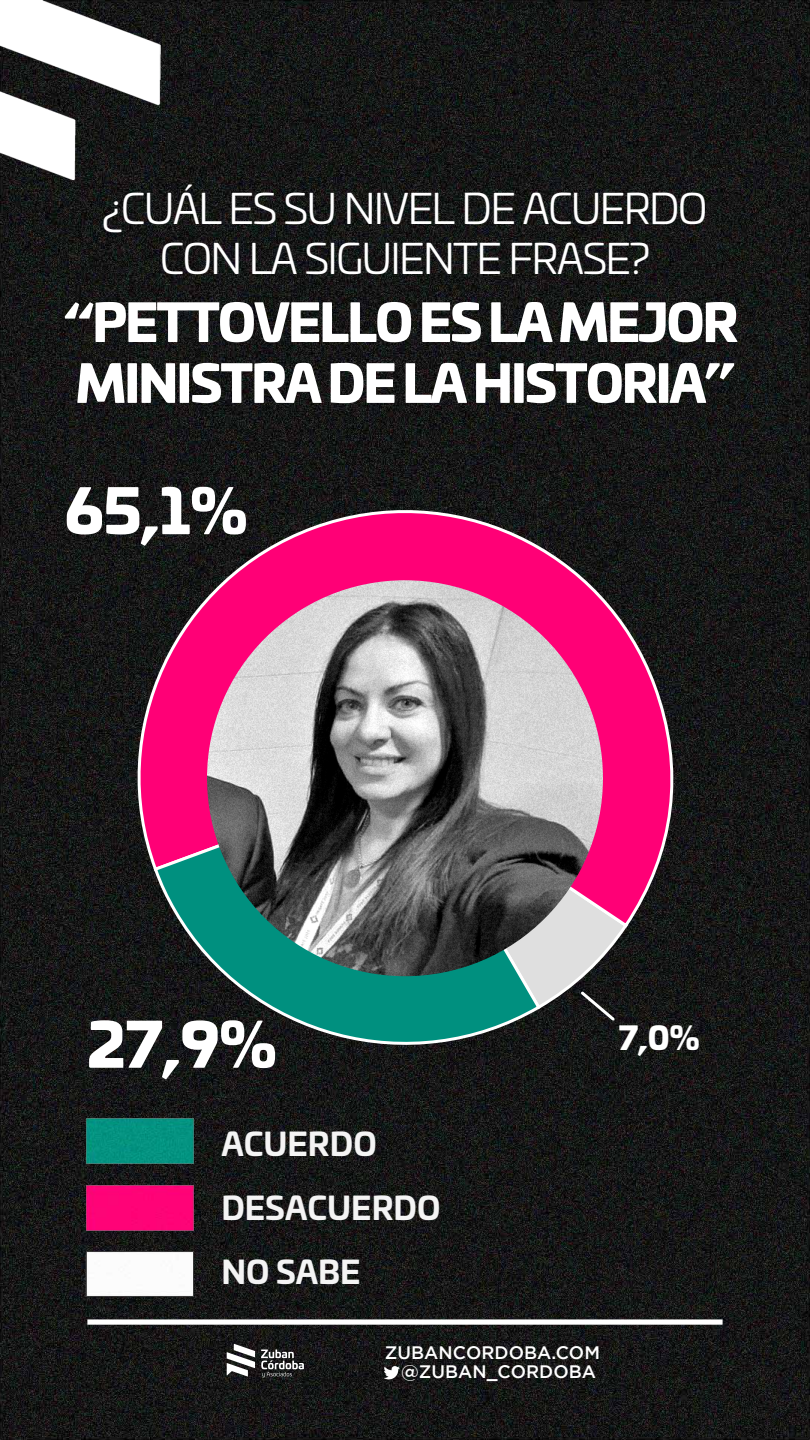
<style>
.page{position:relative;width:810px;height:1440px;background:#fff}
.page>*{position:absolute;margin:0;border:0;box-sizing:border-box;transform-origin:0 0}
.t1{font:900 60.15px "Univia Pro";color:#fff}
.t2{font:900 50.78px/60.9px "Univia Pro";letter-spacing:-.04em;color:#fff}
.t3{font:41.7px/50px "Univia Pro";letter-spacing:-.04em;color:#fff;text-align:center}
.t4{font:700 31.58px/64.1px "Univia Pro";color:#f4f4f4}
.t5{font:900 31.42px "Univia Pro";color:#fff}
.t6{font:500 18.08px/19.4px "Gotham";color:#fff;text-align:right}
</style>
<div class="page">
<img style="left:0;top:0;width:810px;height:1440px">
<div style="left:87px;top:1319px;width:636px;height:6px;background:#fff"></div>
<svg style="left:261px;top:1350px;width:43px;height:27px"></svg>
<svg style="left:227px;top:1344px;width:28px;height:33px"></svg>
<svg style="left:384px;top:1366px;width:16px;height:13px"></svg>
<img style="left:0;top:0;width:160px;height:180px">
<img style="left:58px;top:1225px;width:162px;height:99px">
<img style="left:59px;top:1091px;width:161px;height:67px">
<img style="left:59px;top:1158px;width:161px;height:99px">
<svg style="left:578px;top:1011px;width:39px;height:12px"></svg>
<svg style="left:543px;top:930px;width:87px;height:81px;background:#7f8080"></svg>
<svg style="left:105px;top:473px;width:584px;height:457px;background:#7f1647"></svg>
<svg style="left:152px;top:773px;width:391px;height:308px;background:#2a5355"></svg>
<img style="left:207px;top:580px;width:396px;height:396px;border-radius:198px">
<p class="t3" style="left:102px;top:182px;width:607px">¿CUÁL ES SU NIVEL DE ACUERDO<br>CON LA SIGUIENTE FRASE?</p>
<p class="t2" style="left:64px;top:288px;width:676px">“PETTOVELLO ES LA MEJOR<br>MINISTRA DE LA HISTORIA”</p>
<h1 class="t1" style="left:65px;top:462px;width:184px">65,1%</h1>
<h1 class="t1" style="left:87px;top:995px;width:191px">27,9%</h1>
<p class="t5" style="left:619px;top:1012px;width:82px">7,0%</p>
<p class="t4" style="left:221px;top:1109px;width:221px">ACUERDO<br>DESACUERDO</p>
<p class="t4" style="left:221px;top:1238px;width:141px">NO SABE</p>
<p class="t6" style="left:385px;top:1342px;width:217px">ZUBANCORDOBA.COM @ZUBAN_CORDOBA</p>
</div>
